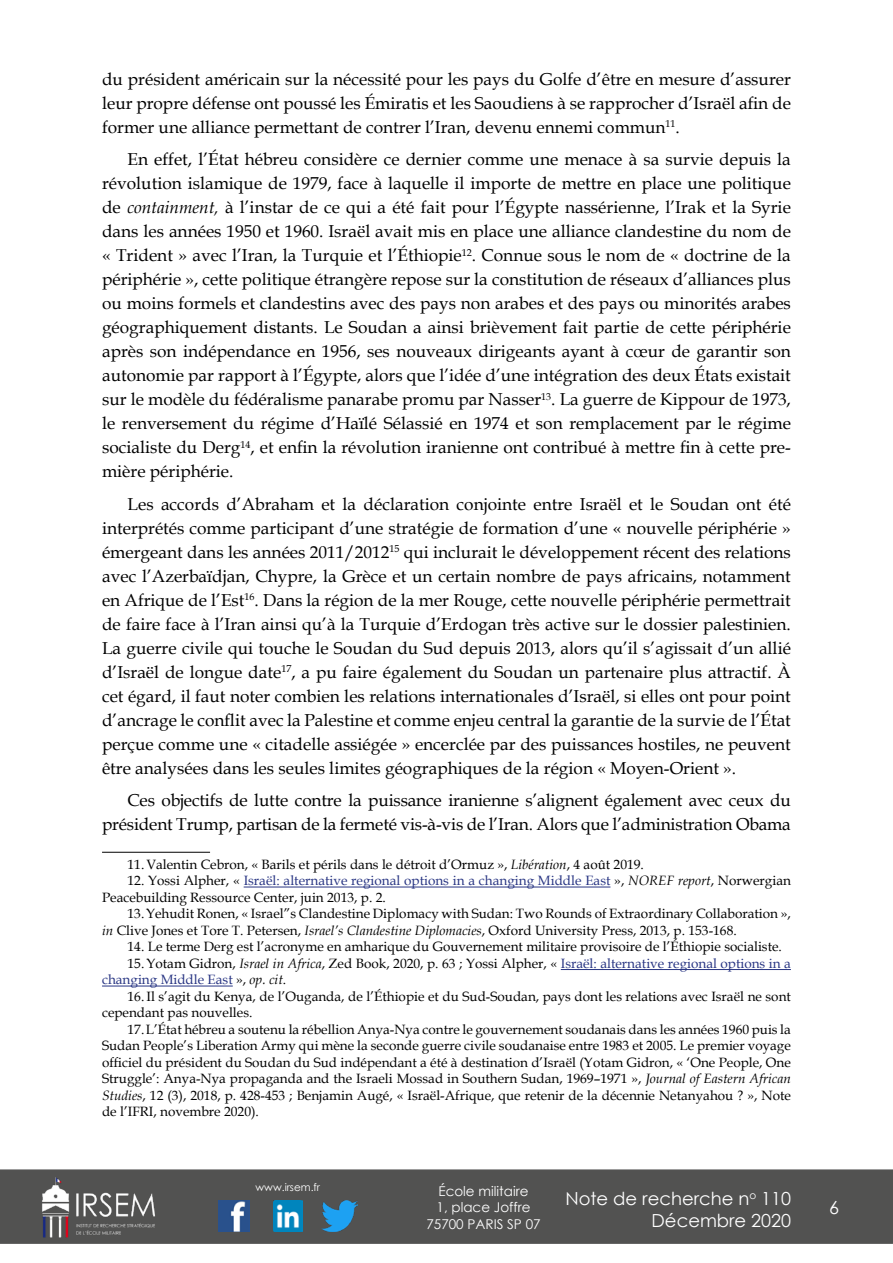
<style>
.page{position:relative;width:893px;height:1263px;background:#fff}
.page>*{position:absolute;margin:0;border:0;box-sizing:border-box;transform-origin:0 0}
.t1{font:18px/21.6px "Century Gothic";color:#fff;text-align:right}
.t2{font:17.25px/24px "Book Antiqua";color:#000;text-align:justify}
.t3{font:13.5px/16.5px "Book Antiqua";color:#000}
.t4{font:13.5px/16.2px "Century Gothic";color:#fff;text-align:center}
.t5{font:13.5px "Book Antiqua";color:#283583}
.t6{font:10.5px "Century Gothic";color:#fff}
.s1{font-style:italic}
.s2{color:#283583}
.s3{color:#000}
.s4{font-style:italic;color:#000}
</style>
<div class="page">
<div style="left:0;top:1169px;width:893px;height:75px;background:#525251"></div>
<img style="left:39px;top:1169px;width:117px;height:75px">
<img style="left:322px;top:1200px;width:36px;height:32px">
<img style="left:218px;top:1200px;width:31px;height:32px">
<img style="left:274px;top:1200px;width:28px;height:32px">
<hr style="left:102px;top:852px;width:108px;height:1px;background:#000">
<hr style="left:244px;top:887px;width:366px;height:1px;background:#283583">
<hr style="left:561px;top:969px;width:230px;height:1px;background:#283583">
<hr style="left:102px;top:986px;width:131px;height:1px;background:#283583">
<p class="t2" style="left:102px;top:67px;width:690px">du président américain sur la nécessité pour les pays du Golfe d’être en mesure d’assurer leur propre défense ont poussé les Émiratis et les Saoudiens à se rapprocher d’Israël afin de former une alliance permettant de contrer l’Iran, devenu ennemi commun<sup>11</sup>.</p>
<p class="t2" style="left:102px;top:147px;width:690px;text-indent:26px">En effet, l’État hébreu considère ce dernier comme une menace à sa survie depuis la révolution islamique de 1979, face à laquelle il importe de mettre en place une politique de <span class="s1">containment,</span> à l’instar de ce qui a été fait pour l’Égypte nassérienne, l’Irak et la Syrie dans les années 1950 et 1960. Israël avait mis en place une alliance clandestine du nom de « Trident » avec l’Iran, la Turquie et l’Éthiopie<sup>12</sup>. Connue sous le nom de « doctrine de la périphérie », cette politique étrangère repose sur la constitution de réseaux d’alliances plus ou moins formels et clandestins avec des pays non arabes et des pays ou minorités arabes géographiquement distants. Le Soudan a ainsi brièvement fait partie de cette périphérie après son indépendance en 1956, ses nouveaux dirigeants ayant à cœur de garantir son autonomie par rapport à l’Égypte, alors que l’idée d’une intégration des deux États existait sur le modèle du fédéralisme panarabe promu par Nasser<sup>13</sup>. La guerre de Kippour de 1973, le renversement du régime d’Haïlé Sélassié en 1974 et son remplacement par le régime socialiste du Derg<sup>14</sup>, et enfin la révolution iranienne ont contribué à mettre fin à cette pre&shy;mière périphérie.</p>
<p class="t2" style="left:102px;top:492px;width:690px;text-indent:26px">Les accords d’Abraham et la déclaration conjointe entre Israël et le Soudan ont été interprétés comme participant d’une stratégie de formation d’une « nouvelle périphérie » émergeant dans les années 2011/2012<sup>15</sup> qui inclurait le développement récent des relations avec l’Azerbaïdjan, Chypre, la Grèce et un certain nombre de pays africains, notamment en Afrique de l’Est<sup>16</sup>. Dans la région de la mer Rouge, cette nouvelle périphérie permettrait de faire face à l’Iran ainsi qu’à la Turquie d’Erdogan très active sur le dossier palestinien.<br>La guerre civile qui touche le Soudan du Sud depuis 2013, alors qu’il s’agissait d’un allié d’Israël de longue date<sup>17</sup>, a pu faire également du Soudan un partenaire plus attractif. À cet égard, il faut noter combien les relations internationales d’Israël, si elles ont pour point d’ancrage le conflit avec la Palestine et comme enjeu central la garantie de la survie de l’État perçue comme une « citadelle assiégée » encerclée par des puissances hostiles, ne peuvent être analysées dans les seules limites géographiques de la région « Moyen-Orient ».</p>
<p class="t2" style="left:102px;top:788px;width:690px;text-align:right">Ces objectifs de lutte contre la puissance iranienne s’alignent également avec ceux du président Trump, partisan de la fermeté vis-à-vis de l’Iran. Alors que l’administration Obama</p>
<p class="t3" style="left:128px;top:855px;width:518px">11. Valentin Cebron, « Barils et périls dans le détroit d’Ormuz », <span class="s1">Libération</span>, 4 août 2019.</p>
<p class="t3" style="left:102px;top:872px;width:690px;text-indent:25px">12. Yossi Alpher, « <span class="s2">Israël: alternative regional options in a changing Middle East</span> », <span class="s1">NOREF report</span>, Norwergian<br>Peacebuilding Ressource Center, juin 2013, p. 2.</p>
<p class="t3" style="left:102px;top:905px;width:690px;text-indent:26px">13.Yehudit Ronen, « Israel”s Clandestine Diplomacy with Sudan: Two Rounds of Extraordinary Collaboration », <span class="s1">in</span> Clive Jones et Tore T. Petersen, <span class="s1">Israel’s Clandestine Diplomacies</span>, Oxford University Press, 2013, p. 153-168.</p>
<p class="t3" style="left:128px;top:938px;width:656px">14. Le terme Derg est l’acronyme en amharique du Gouvernement militaire provisoire de l’Éthiopie socialiste.</p>
<p class="t3" style="left:128px;top:954px;width:665px">15.Yotam Gidron, <span class="s1">Israel in Africa</span>, Zed Book, 2020, p. 63 ; Yossi Alpher, « <span class="s2">Israël: alternative regional options in a</span></p>
<p class="t5" style="left:102px;top:970px;width:186px">changing Middle East <span class="s3">»,</span> <span class="s4">op. cit</span><span class="s3">.</span></p>
<p class="t3" style="left:128px;top:987px;width:665px">16.Il s’agit du Kenya, de l’Ouganda, de l’Éthiopie et du Sud-Soudan, pays dont les relations avec Israël ne sont</p>
<p class="t3" style="left:102px;top:1004px;width:152px">cependant pas nouvelles.</p>
<p class="t3" style="left:128px;top:1020px;width:665px">17.L’État hébreu a soutenu la rébellion Anya-Nya contre le gouvernement soudanais dans les années 1960 puis la</p>
<p class="t3" style="left:102px;top:1037px;width:690px">Sudan People’s Liberation Army qui mène la seconde guerre civile soudanaise entre 1983 et 2005. Le premier voyage</p>
<p class="t3" style="left:102px;top:1053px;width:690px">officiel du président du Soudan du Sud indépendant a été à destination d’Israël (Yotam Gidron, « ‘One People, One</p>
<p class="t3" style="left:102px;top:1070px;width:690px">Struggle’: Anya-Nya propaganda and the Israeli Mossad in Southern Sudan, 1969–1971 », <span class="s1">Journal of Eastern African</span></p>
<p class="t3" style="left:102px;top:1086px;width:690px"><span class="s1">Studies</span>, 12 (3), 2018, p. 428-453 ; Benjamin Augé, « Israël-Afrique, que retenir de la décennie Netanyahou ? », Note</p>
<p class="t3" style="left:102px;top:1103px;width:158px">de l’IFRI, novembre 2020).</p>
<p class="t6" style="left:256px;top:1179px;width:66px">www.irsem.fr</p>
<p class="t4" style="left:426px;top:1183px;width:116px">École militaire<br>1, place Joffre<br>75700 PARIS SP 07</p>
<p class="t1" style="left:565px;top:1187px;width:227px">Note de recherche n<sup>o</sup> 110<br>Décembre 2020</p>
<p class="t1" style="left:829px;top:1196px;width:11px">6</p>
</div>
